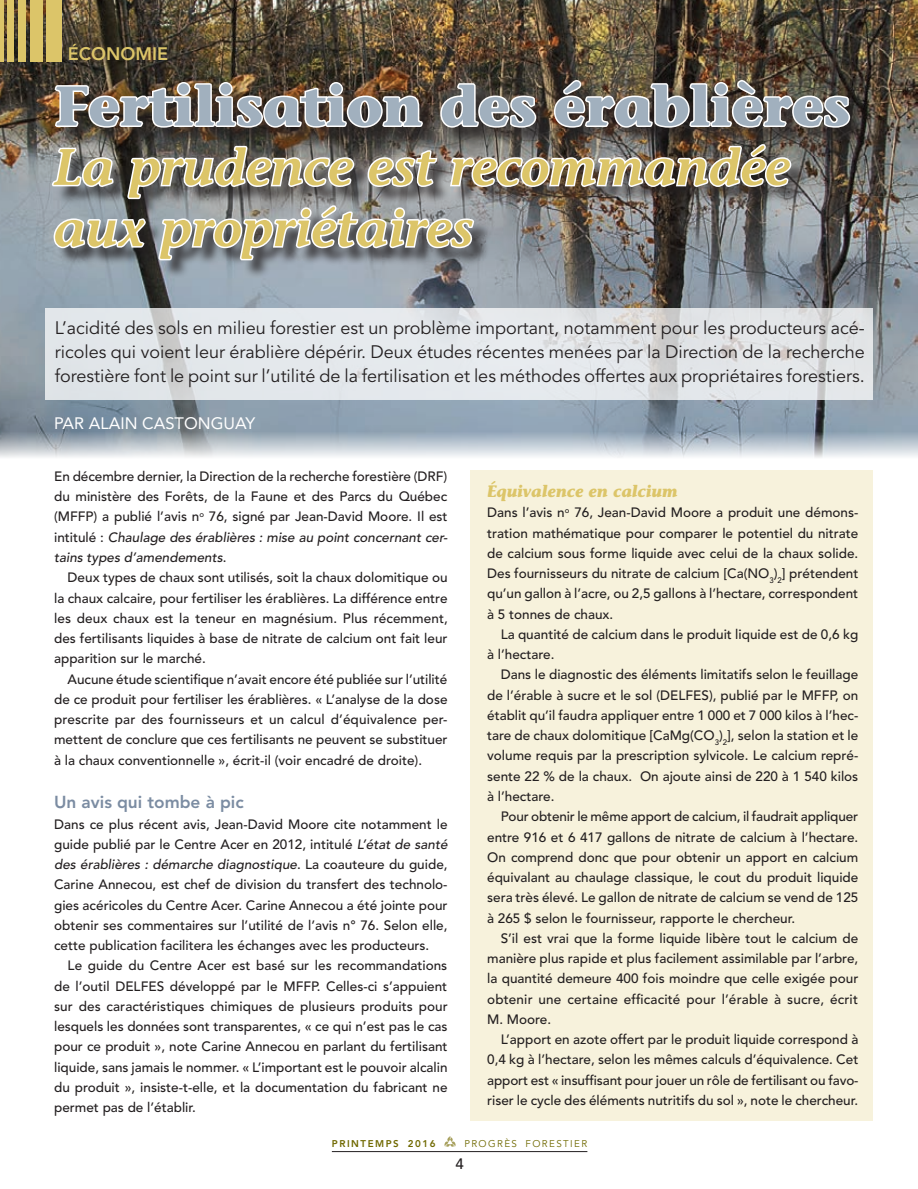
<style>
.page{position:relative;width:918px;height:1189px;background:#fff}
.page>*{position:absolute;margin:0;border:0;box-sizing:border-box;transform-origin:0 0}
.Titre_ITC_Stone_Bold{font:700 55.5px "Stone Informal";color:#a1b0be}
.Titre_ITC_Stone_Ital{font:italic 600 51px/61.2px "Stone Informal";color:#dcc569}
.Intro{font:18px/24px "Avenir";color:#231f20;text-align:justify}
.Entête_Gauche{font:800 18px "Avenir";color:#dcc569}
.Sous-Titre_Avenir_Bo{font:800 17.25px "Avenir";color:#7b8ca2}
.S-Sous-Titre{font:italic 700 16.5px "Stone Informal";color:#dcc569}
.Auteur{font:16.5px "Avenir";color:#fff}
.t1{font:500 15px "Avenir";color:#231f20}
.Texte{font:500 13.5px/20.2px "Avenir";color:#231f20;text-align:justify}
.Texte_Début{font:500 13.5px/20.2px "Avenir";color:#231f20;text-align:justify}
.t2{font:9.75px "Avenir";letter-spacing:.145em;color:#706900}
.t3{font:800 9.75px "Avenir";letter-spacing:.155em;color:#706900}
.s1{font-style:italic}
</style>
<div class="page">
<hr style="left:332px;top:1150px;width:255px;height:1px;background:#231f20">
<svg style="left:444px;top:1136px;width:11px;height:10px"></svg>
<img style="left:0;top:0;width:917px;height:458px">
<svg style="left:46px;top:308px;width:826px;height:91px;background:#e1e4e7"></svg>
<div style="left:58px;top:83px;width:809px;height:62px;background:#231f20;opacity:.75"></div>
<img style="left:54px;top:80px;width:369px;height:50px">
<svg style="left:438px;top:82px;width:99px;height:48px"></svg>
<img style="left:552px;top:78px;width:299px;height:52px">
<div style="left:46px;top:0;width:15px;height:62px;background:#dcc569"></div>
<div style="left:30px;top:0;width:12px;height:62px;background:#dcc569"></div>
<div style="left:18px;top:0;width:8px;height:62px;background:#dcc569"></div>
<div style="left:8px;top:0;width:6px;height:62px;background:#dcc569"></div>
<hr style="left:1px;top:0;width:3px;height:62px;background:#dcc569">
<div style="left:55px;top:147px;width:754px;height:132px;background:#231f20;opacity:.75"></div>
<svg style="left:49px;top:142px;width:743px;height:151px;background:#8a8b8c"></svg>
<div style="left:470px;top:470px;width:402px;height:651px;background:#f7f2dc"></div>
<p class="Entête_Gauche" style="left:68px;top:43px;width:102px">ÉCONOMIE</p>
<p class="Titre_ITC_Stone_Bold" style="left:54px;top:70px;width:797px">Fertilisation des érablières</p>
<p class="Titre_ITC_Stone_Ital" style="left:54px;top:136px;width:737px">La prudence est recommandée aux propriétaires</p>
<p class="Intro" style="left:55px;top:316px;width:811px">L’acidité des sols en milieu forestier est un problème important, notamment pour les producteurs acé&shy;ricoles qui voient leur érablière dépérir. Deux études récentes menées par la Direction de la recherche forestière font le point sur l’utilité de la fertilisation et les méthodes offertes aux propriétaires forestiers.</p>
<p class="Auteur" style="left:54px;top:413px;width:203px">PAR ALAIN CASTONGUAY</p>
<p class="Texte_Début" style="left:54px;top:466px;width:395px">En décembre dernier, la Direction de la recherche forestière (DRF) du ministère des Forêts, de la Faune et des Parcs du Québec (MFFP) a publié l’avis n<sup>o</sup> 76, signé par Jean-David Moore. Il est intitulé : <span class="s1">Chaulage des érablières : mise au point concernant cer&shy;tains types d’amendements</span>.</p>
<p class="Texte" style="left:54px;top:567px;width:395px;text-indent:14px">Deux types de chaux sont utilisés, soit la chaux dolomitique ou la chaux calcaire, pour fertiliser les érablières. La différence entre les deux chaux est la teneur en magnésium. Plus récemment, des fertilisants liquides à base de nitrate de calcium ont fait leur apparition sur le marché.</p>
<p class="Texte" style="left:54px;top:669px;width:395px;text-indent:14px">Aucune étude scientifique n’avait encore été publiée sur l’utilité de ce produit pour fertiliser les érablières. « L’analyse de la dose prescrite par des fournisseurs et un calcul d’équivalence per&shy;mettent de conclure que ces fertilisants ne peuvent se substituer à la chaux conventionnelle », écrit-il (voir encadré de droite).</p>
<p class="Sous-Titre_Avenir_Bo" style="left:54px;top:792px;width:191px">Un avis qui tombe à pic</p>
<p class="Texte_Début" style="left:54px;top:814px;width:395px">Dans ce plus récent avis, Jean-David Moore cite notamment le guide publié par le Centre Acer en 2012, intitulé <span class="s1">L’état de santé des érablières : démarche diagnostique</span>. La coauteure du guide, Carine Annecou, est chef de division du transfert des technolo&shy;gies acéricoles du Centre Acer. Carine Annecou a été jointe pour obtenir ses commentaires sur l’utilité de l’avis n° 76. Selon elle, cette publication facilitera les échanges avec les producteurs.</p>
<p class="Texte" style="left:54px;top:955px;width:395px;text-indent:14px">Le guide du Centre Acer est basé sur les recommandations de l’outil DELFES développé par le MFFP. Celles-ci s’appuient sur des caractéristiques chimiques de plusieurs produits pour lesquels les données sont transparentes, « ce qui n’est pas le cas pour ce produit », note Carine Annecou en parlant du fertilisant liquide, sans jamais le nommer. « L’important est le pouvoir alcalin du produit », insiste-t-elle, et la documentation du fabricant ne permet pas de l’établir.</p>
<p class="S-Sous-Titre" style="left:487px;top:481px;width:192px">Équivalence en calcium</p>
<p class="Texte_Début" style="left:487px;top:502px;width:372px">Dans l’avis n<sup>o</sup> 76, Jean-David Moore a produit une démons&shy;tration mathématique pour comparer le potentiel du nitrate de calcium sous forme liquide avec celui de la chaux solide.<br>Des fournisseurs du nitrate de calcium [Ca(NO<sub>3</sub>)<sub>2</sub>] prétendent qu’un gallon à l’acre, ou 2,5 gallons à l’hectare, correspondent à 5 tonnes de chaux.</p>
<p class="Texte" style="left:487px;top:624px;width:372px;text-indent:14px">La quantité de calcium dans le produit liquide est de 0,6 kg à l’hectare.</p>
<p class="Texte" style="left:487px;top:664px;width:372px;text-indent:14px">Dans le diagnostic des éléments limitatifs selon le feuillage de l’érable à sucre et le sol (DELFES), publié par le MFFP, on établit qu’il faudra appliquer entre 1 000 et 7 000 kilos à l’hec&shy;tare de chaux dolomitique [CaMg(CO<sub>3</sub>)<sub>2</sub>], selon la station et le volume requis par la prescription sylvicole. Le calcium repré&shy;sente 22 % de la chaux. On ajoute ainsi de 220 à 1 540 kilos à l’hectare.</p>
<p class="Texte" style="left:487px;top:806px;width:372px;text-indent:14px">Pour obtenir le même apport de calcium, il faudrait appliquer entre 916 et 6 417 gallons de nitrate de calcium à l’hectare.<br>On comprend donc que pour obtenir un apport en calcium équivalant au chaulage classique, le cout du produit liquide sera très élevé. Le gallon de nitrate de calcium se vend de 125 à 265 $ selon le fournisseur, rapporte le chercheur.</p>
<p class="Texte" style="left:487px;top:928px;width:372px;text-indent:14px">S’il est vrai que la forme liquide libère tout le calcium de manière plus rapide et plus facilement assimilable par l’arbre, la quantité demeure 400 fois moindre que celle exigée pour obtenir une certaine efficacité pour l’érable à sucre, écrit M. Moore.</p>
<p class="Texte" style="left:487px;top:1029px;width:372px;text-indent:14px">L’apport en azote offert par le produit liquide correspond à 0,4 kg à l’hectare, selon les mêmes calculs d’équivalence. Cet apport est « insuffisant pour jouer un rôle de fertilisant ou favo&shy;riser le cycle des éléments nutritifs du sol », note le chercheur.</p>
<p class="t3" style="left:332px;top:1137px;width:105px">PRINTEMPS 2016</p>
<p class="t2" style="left:464px;top:1137px;width:124px">PROGRÈS FORESTIER</p>
<p class="t1" style="left:455px;top:1155px;width:10px">4</p>
</div>
